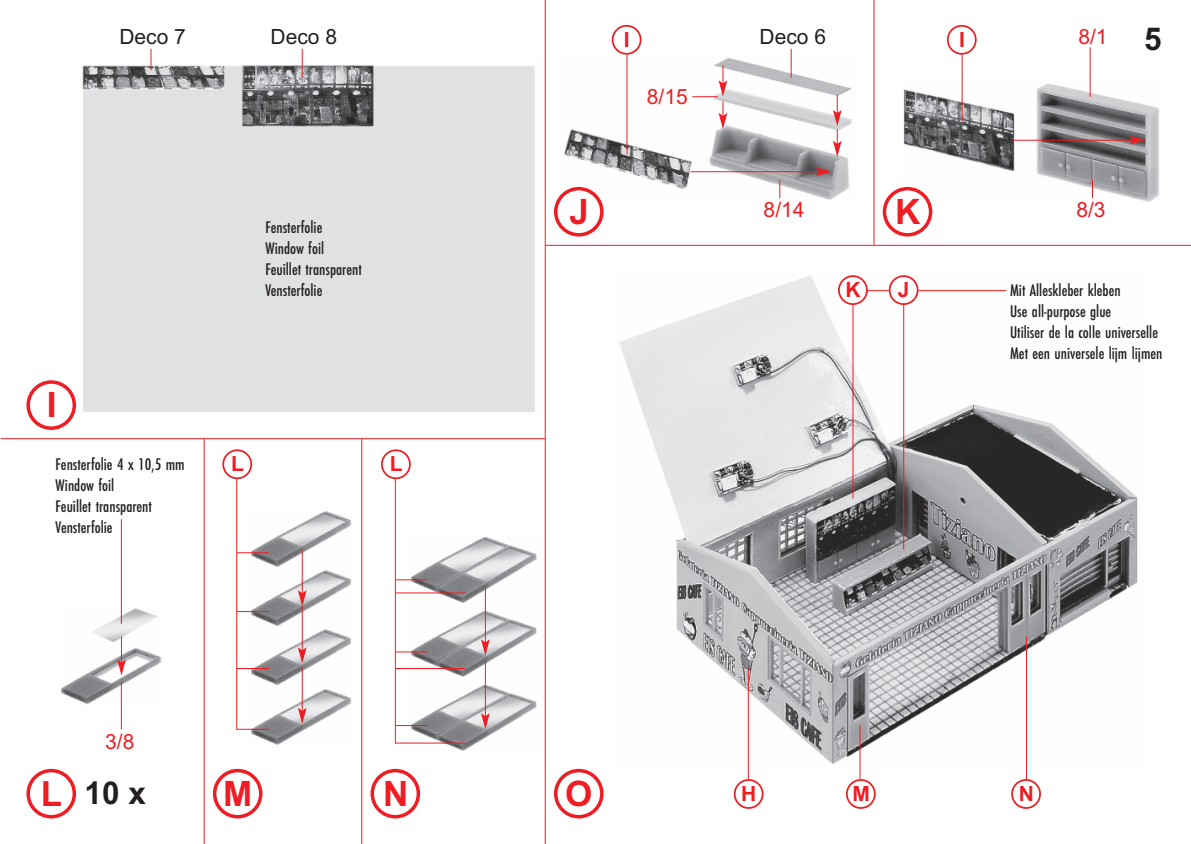
<style>
.page{position:relative;width:1191px;height:844px;background:#fff}
.page>*{position:absolute;margin:0;border:0;box-sizing:border-box;transform-origin:0 0}
.t1{font:700 35px "Arial";color:#ee1d23}
.t2{font:700 31.5px "Arial";color:#231f20}
.t3{font:21px "Arial";color:#ee1d23}
.t4{font:21px "Arial";color:#231f20}
.t5{font:700 21px "Arial";color:#ee1d23}
.t6{font:17.5px/21px "Futura EF Medium Con";color:#231f20}
</style>
<div class="page">
<hr style="left:361px;top:438px;width:1px;height:405px;background:#ee1d23">
<hr style="left:204px;top:438px;width:1px;height:405px;background:#ee1d23">
<hr style="left:873px;top:0;width:1px;height:245px;background:#ee1d23">
<hr style="left:545px;top:0;width:1px;height:843px;background:#ee1d23">
<hr style="left:1px;top:438px;width:544px;height:1px;background:#ee1d23">
<hr style="left:545px;top:245px;width:646px;height:1px;background:#ee1d23">
<img style="left:82px;top:59px;width:453px;height:353px">
<img style="left:903px;top:79px;width:256px;height:123px">
<img style="left:564px;top:53px;width:288px;height:147px">
<img style="left:61px;top:606px;width:101px;height:98px">
<img style="left:249px;top:511px;width:103px;height:234px">
<img style="left:408px;top:537px;width:129px;height:214px">
<img style="left:619px;top:275px;width:519px;height:491px">
<svg style="left:151px;top:49px;width:1px;height:21px"></svg>
<svg style="left:302px;top:49px;width:1px;height:29px"></svg>
<svg style="left:790px;top:49px;width:1px;height:29px"></svg>
<hr style="left:626px;top:54px;width:1px;height:100px;background:#ee1d23">
<hr style="left:903px;top:304px;width:1px;height:245px;background:#ee1d23">
<hr style="left:852px;top:304px;width:1px;height:194px;background:#ee1d23">
<hr style="left:748px;top:668px;width:1px;height:110px;background:#ee1d23">
<hr style="left:859px;top:725px;width:1px;height:53px;background:#ee1d23">
<hr style="left:1026px;top:636px;width:1px;height:142px;background:#ee1d23">
<hr style="left:1089px;top:47px;width:1px;height:50px;background:#ee1d23">
<svg style="left:692px;top:65px;width:35px;height:64px"></svg>
<hr style="left:690px;top:171px;width:129px;height:1px;background:#ee1d23">
<svg style="left:816px;top:167px;width:16px;height:9px"></svg>
<svg style="left:117px;top:636px;width:9px;height:39px"></svg>
<hr style="left:302px;top:666px;width:1px;height:44px;background:#ee1d23">
<svg style="left:298px;top:707px;width:9px;height:16px"></svg>
<hr style="left:302px;top:606px;width:1px;height:44px;background:#ee1d23">
<svg style="left:298px;top:647px;width:9px;height:16px"></svg>
<hr style="left:302px;top:549px;width:1px;height:44px;background:#ee1d23">
<svg style="left:298px;top:590px;width:8px;height:16px"></svg>
<hr style="left:485px;top:661px;width:1px;height:55px;background:#ee1d23">
<svg style="left:481px;top:713px;width:9px;height:16px"></svg>
<hr style="left:485px;top:587px;width:1px;height:55px;background:#ee1d23">
<svg style="left:481px;top:639px;width:9px;height:16px"></svg>
<hr style="left:1012px;top:140px;width:120px;height:1px;background:#ee1d23">
<svg style="left:1129px;top:136px;width:16px;height:8px"></svg>
<svg style="left:833px;top:95px;width:8px;height:62px"></svg>
<svg style="left:26px;top:380px;width:50px;height:50px"></svg>
<svg style="left:554px;top:187px;width:49px;height:49px"></svg>
<svg style="left:882px;top:187px;width:50px;height:49px"></svg>
<svg style="left:26px;top:768px;width:50px;height:50px"></svg>
<svg style="left:213px;top:768px;width:49px;height:50px"></svg>
<svg style="left:370px;top:768px;width:50px;height:50px"></svg>
<svg style="left:554px;top:768px;width:49px;height:50px"></svg>
<svg style="left:734px;top:778px;width:29px;height:30px"></svg>
<svg style="left:612px;top:25px;width:29px;height:30px"></svg>
<hr style="left:961px;top:54px;width:1px;height:67px;background:#ee1d23">
<svg style="left:947px;top:25px;width:29px;height:30px"></svg>
<svg style="left:222px;top:449px;width:30px;height:30px"></svg>
<svg style="left:846px;top:778px;width:29px;height:30px"></svg>
<svg style="left:1011px;top:778px;width:30px;height:30px"></svg>
<svg style="left:779px;top:180px;width:1px;height:18px"></svg>
<svg style="left:1092px;top:180px;width:1px;height:18px"></svg>
<hr style="left:918px;top:290px;width:88px;height:1px;background:#ee1d23">
<svg style="left:838px;top:275px;width:80px;height:30px"></svg>
<hr style="left:121px;top:680px;width:1px;height:49px;background:#ee1d23">
<hr style="left:121px;top:519px;width:1px;height:104px;background:#ee1d23">
<hr style="left:237px;top:552px;width:32px;height:1px;background:#ee1d23">
<hr style="left:237px;top:611px;width:32px;height:1px;background:#ee1d23">
<hr style="left:237px;top:668px;width:32px;height:1px;background:#ee1d23">
<hr style="left:237px;top:728px;width:32px;height:1px;background:#ee1d23">
<hr style="left:395px;top:579px;width:32px;height:1px;background:#ee1d23">
<hr style="left:395px;top:651px;width:32px;height:1px;background:#ee1d23">
<hr style="left:395px;top:725px;width:32px;height:1px;background:#ee1d23">
<hr style="left:395px;top:742px;width:70px;height:1px;background:#ee1d23">
<hr style="left:395px;top:668px;width:70px;height:1px;background:#ee1d23">
<hr style="left:395px;top:592px;width:70px;height:1px;background:#ee1d23">
<hr style="left:236px;top:477px;width:1px;height:252px;background:#ee1d23">
<svg style="left:381px;top:449px;width:30px;height:30px"></svg>
<hr style="left:395px;top:477px;width:1px;height:266px;background:#ee1d23">
<p class="t4" style="left:119px;top:24px;width:68px">Deco 7</p>
<p class="t4" style="left:271px;top:24px;width:68px">Deco 8</p>
<p class="t4" style="left:759px;top:24px;width:68px">Deco 6</p>
<p class="t3" style="left:1078px;top:24px;width:31px">8/1</p>
<p class="t5" style="left:624px;top:27px;width:7px">I</p>
<p class="t5" style="left:959px;top:27px;width:7px">I</p>
<p class="t3" style="left:647px;top:84px;width:42px">8/15</p>
<h2 class="t2" style="left:1144px;top:20px;width:19px">5</h2>
<h1 class="t1" style="left:47px;top:384px;width:11px">I</h1>
<p class="t6" style="left:56px;top:454px;width:131px">Fensterfolie 4 x 10,5 mm<br>Window foil<br>Feuillet transparent<br>Vensterfolie</p>
<p class="t6" style="left:265px;top:218px;width:98px">Fensterfolie<br>Window foil<br>Feuillet transparent<br>Vensterfolie</p>
<p class="t5" style="left:231px;top:451px;width:14px">L</p>
<p class="t5" style="left:390px;top:451px;width:14px">L</p>
<p class="t3" style="left:105px;top:728px;width:31px">3/8</p>
<h1 class="t1" style="left:569px;top:191px;width:21px">J</h1>
<h1 class="t1" style="left:895px;top:191px;width:27px">K</h1>
<p class="t3" style="left:763px;top:198px;width:42px">8/14</p>
<p class="t3" style="left:1076px;top:198px;width:31px">8/3</p>
<p class="t5" style="left:845px;top:277px;width:17px">K</p>
<p class="t5" style="left:897px;top:277px;width:13px">J</p>
<p class="t6" style="left:1010px;top:280px;width:154px">Mit Alleskleber kleben<br>Use all-purpose glue<br>Utiliser de la colle universelle<br>Met een universele lijm lijmen</p>
<h1 class="t1" style="left:41px;top:773px;width:23px">L</h1>
<h1 class="t1" style="left:223px;top:773px;width:31px">M</h1>
<h1 class="t1" style="left:383px;top:773px;width:27px">N</h1>
<h1 class="t1" style="left:565px;top:773px;width:29px">O</h1>
<p class="t5" style="left:741px;top:781px;width:17px">H</p>
<h2 class="t2" style="left:85px;top:774px;width:63px">10 x</h2>
<p class="t5" style="left:852px;top:781px;width:19px">M</p>
<p class="t5" style="left:1018px;top:781px;width:17px">N</p>
</div>
